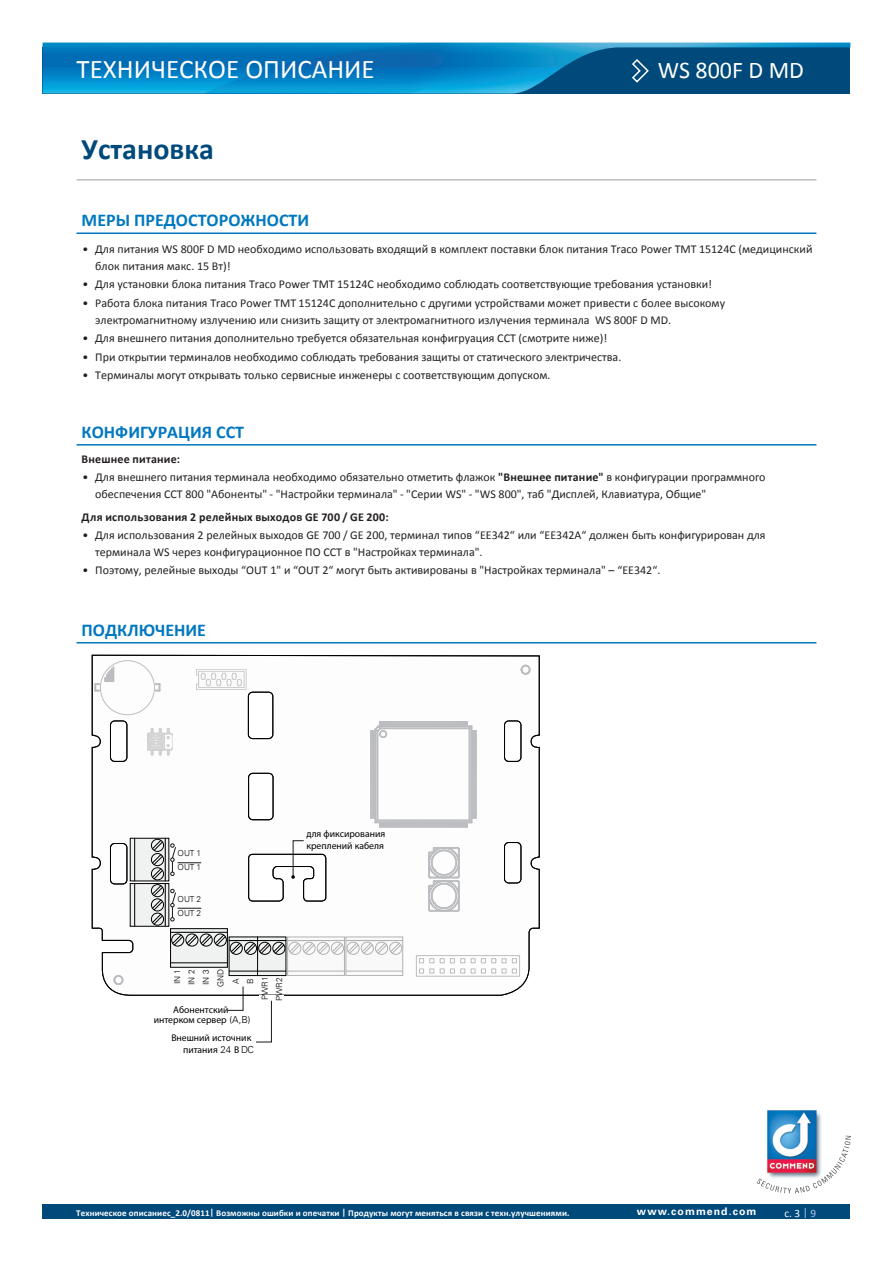
<style>
.page{position:relative;width:893px;height:1263px;background:#fff}
.page>*{position:absolute;margin:0;border:0;box-sizing:border-box;transform-origin:0 0}
.t1{font:700 30px "Calibri";color:#00497b}
.t2{font:27px "Calibri";color:#fff}
.t3{font:24px "Calibri";color:#fff}
.t4{font:700 18px "Calibri";color:#0078c0}
.t5{font:12px/16.5px "Calibri";color:#231f20}
.t6{font:700 12px "Calibri";letter-spacing:.015em;color:#231f20}
.t7{font:11.25px "Calibri";color:#fff}
.t8{font:700 10.5px "Univers Com 65";letter-spacing:.1em;color:#fff}
.t9{font:9.75px/11.7px "Myriad Pro";color:#000;text-align:center}
.t10{font:700 9px "Calibri";letter-spacing:.01em;color:#fff}
.t11{font:300 8.25px/14.4px "Univers Com 45";color:#000}
.s1{font-weight:700}
.s2{font-family:"Univers Com 45";font-weight:300}
.s3{color:#adc7e7}
</style>
<div class="page">
<img style="left:43px;top:43px;width:807px;height:51px">
<svg style="left:631px;top:58px;width:19px;height:26px"></svg>
<div style="left:43px;top:1204px;width:807px;height:15px;background:#00497b"></div>
<img style="left:767px;top:1110px;width:55px;height:26px">
<svg style="left:756px;top:1136px;width:94px;height:57px"></svg>
<hr style="left:77px;top:179px;width:739px;height:2px;background:#bcbdc0">
<hr style="left:77px;top:232px;width:739px;height:2px;background:#0078c0">
<hr style="left:77px;top:642px;width:739px;height:1px;background:#0078c0">
<svg style="left:92px;top:655px;width:448px;height:341px"></svg>
<div style="left:260px;top:995px;width:24px;height:6px;background:#fff"></div>
<div style="left:130px;top:883px;width:39px;height:43px;background:#f0f1f1"></div>
<div style="left:151px;top:884px;width:13px;height:13px;border:1px solid #000;border-radius:50%"></div>
<div style="left:151px;top:898px;width:13px;height:13px;border:1px solid #000;border-radius:50%"></div>
<div style="left:151px;top:913px;width:13px;height:12px;border:1px solid #000;border-radius:50%"></div>
<svg style="left:152px;top:885px;width:11px;height:40px"></svg>
<hr style="left:165px;top:883px;width:1px;height:43px;background:#000">
<hr style="left:134px;top:883px;width:1px;height:43px;background:#000">
<div style="left:130px;top:838px;width:39px;height:43px;background:#f0f1f1"></div>
<div style="left:151px;top:839px;width:13px;height:13px;border:1px solid #000;border-radius:50%"></div>
<div style="left:151px;top:853px;width:13px;height:13px;border:1px solid #000;border-radius:50%"></div>
<div style="left:151px;top:867px;width:13px;height:13px;border:1px solid #000;border-radius:50%"></div>
<svg style="left:152px;top:840px;width:11px;height:39px"></svg>
<hr style="left:165px;top:838px;width:1px;height:43px;background:#000">
<hr style="left:134px;top:838px;width:1px;height:43px;background:#000">
<svg style="left:172px;top:930px;width:54px;height:35px"></svg>
<div style="left:170px;top:928px;width:58px;height:39px;border:1px solid #000"></div>
<div style="left:171px;top:934px;width:13px;height:12px;border:1px solid #000;border-radius:50%"></div>
<hr style="left:171px;top:932px;width:56px;height:1px;background:#000">
<hr style="left:171px;top:962px;width:56px;height:1px;background:#000">
<div style="left:229px;top:937px;width:57px;height:38px;background:#f0f1f1"></div>
<div style="left:229px;top:937px;width:57px;height:39px;border:1px solid #000"></div>
<svg style="left:172px;top:934px;width:229px;height:20px"></svg>
<hr style="left:229px;top:940px;width:57px;height:1px;background:#000">
<hr style="left:229px;top:971px;width:57px;height:1px;background:#000">
<hr style="left:257px;top:937px;width:1px;height:38px;background:#000">
<svg style="left:171px;top:844px;width:30px;height:32px"></svg>
<svg style="left:171px;top:889px;width:30px;height:32px"></svg>
<svg style="left:227px;top:986px;width:16px;height:25px"></svg>
<svg style="left:291px;top:840px;width:13px;height:39px"></svg>
<svg style="left:256px;top:1000px;width:16px;height:42px"></svg>
<hr style="left:77px;top:444px;width:739px;height:2px;background:#0078c0">
<h2 class="t2" style="left:77px;top:52px;width:300px">Техническое описание</h2>
<h1 class="t1" style="left:82px;top:129px;width:134px">Установка</h1>
<h3 class="t3" style="left:658px;top:54px;width:148px">WS 800F D MD</h3>
<h3 class="t4" style="left:82px;top:209px;width:229px">Меры предосто рожности</h3>
<p class="t5" style="left:95px;top:241px;width:719px;text-indent:-13px">• Для питания WS 800F D MD необходимо использовать входящий в комплект поставки блок питания Traco Power TMT 15124C (медицинский блок питания макс. 15 Вт)!</p>
<p class="t5" style="left:82px;top:276px;width:631px">• Для установки блока питания Traco Power TMT 15124C необходимо соблюдать соответствующие требования установки!</p>
<p class="t5" style="left:95px;top:295px;width:631px;text-indent:-13px">• Работа блока питания Traco Power TMT 15124C дополнительно с другими устройствами может привести с более высокому электромагнитному излучению или снизить защиту от электромагнитного излучения терминала WS 800F D MD.</p>
<p class="t5" style="left:82px;top:330px;width:526px">• Для внешнего питания дополнительно требуется обязательная конфигруация CCT (смотрите ниже)!</p>
<p class="t5" style="left:82px;top:349px;width:540px">• При открытии терминалов необходимо соблюдать требования защиты от статического электричества.</p>
<p class="t5" style="left:82px;top:367px;width:470px">• Терминалы могут открывать только сервисные инженеры с соответствующим допуском.</p>
<h3 class="t4" style="left:82px;top:420px;width:164px">конфигурация CCT</h3>
<p class="t6" style="left:82px;top:451px;width:100px">Внешнее питание:</p>
<p class="t5" style="left:95px;top:469px;width:672px;text-indent:-13px">• Для внешнего питания терминала необходимо обязательно отметить флажок <span class="s1">"Внешнее питание"</span> в конфигурации программного обеспечения CCT 800 "Абоненты" - "Настройки терминала" - "Серии WS" - "WS 800", таб "Дисплей, Клавиатура, Общие"</p>
<p class="t6" style="left:82px;top:509px;width:309px">Для использования 2 релейных выходов GE 700 / GE 200:</p>
<p class="t5" style="left:95px;top:527px;width:672px;text-indent:-13px">• Для использования 2 релейных выходов GE 700 / GE 200, терминал типов “EE342“ или “EE342A“ должен быть конфигурирован для терминала WS через конфигурационное ПО CCT в "Настройках терминала".</p>
<p class="t5" style="left:82px;top:562px;width:579px">• Поэтому, релейные выходы “OUT 1" и “OUT 2“ могут быть активированы в "Настройках терминала" – “EE342“.</p>
<h3 class="t4" style="left:82px;top:618px;width:126px">Подключение</h3>
<p class="t11" style="left:178px;top:846px;width:25px;line-height:14px">OUT 1<br>OUT 1</p>
<p class="t11" style="left:178px;top:892px;width:25px">OUT 2</p>
<p class="t11" style="left:178px;top:905px;width:25px">OUT 2</p>
<p class="t11" style="left:170px;top:987px;width:20px;text-align:center;rotate:-90deg">IN 1<br>IN 2<br>IN 3<br>GND</p>
<p class="t11" style="left:229px;top:1001px;width:26px;text-align:right;rotate:-90deg">A<br>B<br>PWR1<br>PWR2</p>
<p class="t9" style="left:154px;top:1005px;width:98px;line-height:9.8px">Абонентский интерком сервер <span class="s2">(A,B)</span></p>
<p class="t9" style="left:171px;top:1032px;width:84px;text-align:right">Внешний источник питания <span class="s2">24</span> В <span class="s2">DC</span></p>
<p class="t9" style="left:306px;top:828px;width:80px;text-align:left">для фиксирования креплений кабеля</p>
<p class="t10" style="left:76px;top:1207px;width:495px">Техническое описаниеc_2.0/0811| Возможны ошибки и опечатки | Продукты могут меняться в связи с техн.улучшениями.</p>
<p class="t8" style="left:637px;top:1205px;width:121px">www.commend.com</p>
<p class="t7" style="left:784px;top:1206px;width:33px">с. 3 <span class="s3">| 9</span></p>
</div>
